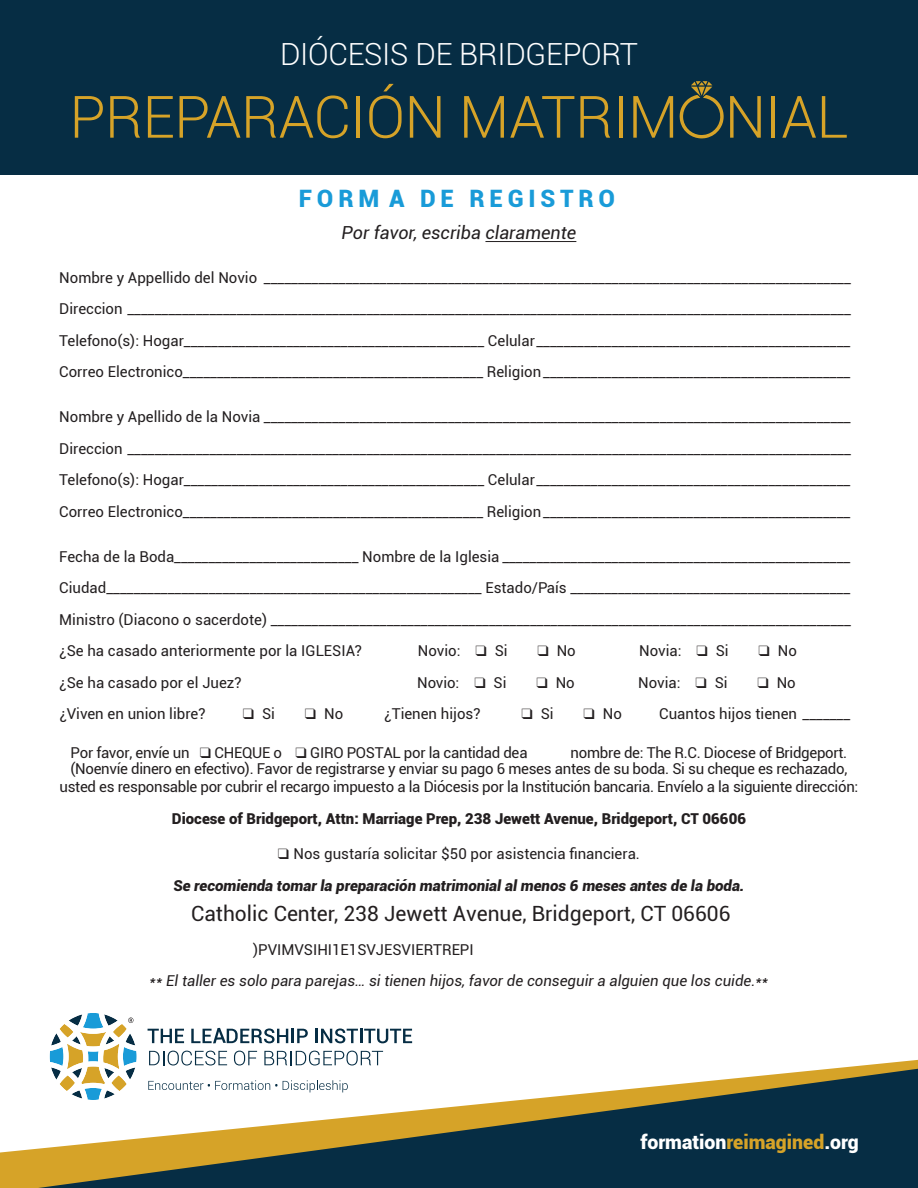
<style>
.page{position:relative;width:918px;height:1188px;background:#fff}
.page>*{position:absolute;margin:0;border:0;box-sizing:border-box;transform-origin:0 0}
.t1{font:300 58.5px "Roboto";letter-spacing:-.01em;color:#d6a328}
.t2{font:300 30.45px "Roboto";letter-spacing:-.01em;color:#fff}
.t3{font:900 24px "Roboto";letter-spacing:.2em;color:#199bd8}
.t4{font:21px "Roboto";color:#231f20}
.t5{font:900 19.5px "Roboto";color:#fff}
.t6{font:italic 18px "Roboto";color:#231f20}
.t7{font:15px/31.5px "Roboto";color:#231f20;text-align:justify}
.t8{font:15px/16.4px "Roboto";letter-spacing:-.02em;color:#231f20;text-align:right}
.t9{font:italic 15px/31.5px "Roboto";color:#231f20}
.t10{font:italic 900 15px "Roboto";color:#231f20}
.s1{font-weight:900}
.s2{font-style:normal}
.s3{color:#d6a328}
</style>
<div class="page">
<svg style="left:0;top:1060px;width:918px;height:128px"></svg>
<svg style="left:38px;top:1069px;width:880px;height:119px;fill:#062d44"></svg>
<svg style="left:148px;top:1029px;width:36px;height:14px"></svg>
<svg style="left:191px;top:1028px;width:117px;height:15px"></svg>
<hr style="left:315px;top:1029px;width:3px;height:14px;background:#062d44">
<svg style="left:321px;top:1028px;width:91px;height:15px"></svg>
<svg style="left:149px;top:1051px;width:78px;height:15px"></svg>
<svg style="left:234px;top:1051px;width:23px;height:15px"></svg>
<svg style="left:264px;top:1051px;width:119px;height:15px"></svg>
<svg style="left:148px;top:1080px;width:129px;height:10px"></svg>
<svg style="left:283px;top:1080px;width:65px;height:12px"></svg>
<svg style="left:50px;top:1013px;width:87px;height:87px"></svg>
<div style="left:0;top:0;width:918px;height:174px;background:#062d44"></div>
<svg style="left:679px;top:81px;width:45px;height:58px"></svg>
<hr style="left:485px;top:241px;width:91px;height:1px;background:#231f20">
<p class="t2" style="left:280px;top:33px;width:360px">DIÓCESIS DE BRIDGEPORT</p>
<p class="t1" style="left:70px;top:76px;width:781px">PREPARACIÓN MATRIM NIAL</p>
<p class="t3" style="left:299px;top:181px;width:318px">FORM A DE REGISTRO</p>
<p class="t6" style="left:341px;top:219px;width:236px">Por favor, escriba claramente</p>
<p class="t7" style="left:59px;top:261px;width:793px">Nombre y Appellido del Novio ______________________________________________________________________________________ Direccion __________________________________________________________________________________________________________ Telefono(s): Hogar____________________________________________ Celular ______________________________________________ Correo Electronico____________________________________________ Religion _____________________________________________</p>
<p class="t7" style="left:59px;top:400px;width:793px">Nombre y Apellido de la Novia ______________________________________________________________________________________ Direccion __________________________________________________________________________________________________________ Telefono(s): Hogar____________________________________________ Celular ______________________________________________ Correo Electronico____________________________________________ Religion _____________________________________________</p>
<p class="t7" style="left:59px;top:540px;width:793px">Fecha de la Boda___________________________ Nombre de la Iglesia ___________________________________________________ Ciudad_______________________________________________________ Estado/País _________________________________________ Ministro (Diacono o sacerdote) _____________________________________________________________________________________</p>
<p class="t7" style="left:59px;top:634px;width:304px">¿Se ha casado anteriormente por la IGLESIA?</p>
<p class="t7" style="left:418px;top:634px;width:91px">Novio: ❑ Si</p>
<p class="t7" style="left:537px;top:634px;width:40px">❑ No</p>
<p class="t7" style="left:639px;top:634px;width:91px">Novia: ❑ Si</p>
<p class="t7" style="left:759px;top:634px;width:40px">❑ No</p>
<p class="t7" style="left:59px;top:666px;width:184px">¿Se ha casado por el Juez?</p>
<p class="t7" style="left:417px;top:666px;width:91px">Novio: ❑ Si</p>
<p class="t7" style="left:536px;top:666px;width:40px">❑ No</p>
<p class="t7" style="left:638px;top:666px;width:91px">Novia: ❑ Si</p>
<p class="t7" style="left:757px;top:666px;width:40px">❑ No</p>
<p class="t7" style="left:59px;top:697px;width:148px">¿Viven en union libre?</p>
<p class="t7" style="left:243px;top:697px;width:34px">❑ Si</p>
<p class="t7" style="left:305px;top:697px;width:40px">❑ No</p>
<p class="t7" style="left:384px;top:697px;width:98px">¿Tienen hijos?</p>
<p class="t7" style="left:522px;top:697px;width:34px">❑ Si</p>
<p class="t7" style="left:584px;top:697px;width:40px">❑ No</p>
<p class="t7" style="left:659px;top:697px;width:192px">Cuantos hijos tienen _______</p>
<p class="t8" style="left:71px;top:744px;width:459px">Por favor, envíe un ❑ CHEQUE o ❑ GIRO POSTAL por la cantidad de a</p>
<p class="t8" style="left:71px;top:744px;width:778px">nombre de: The R.C. Diocese of Bridgeport.<br>(Noenvíe dinero en efectivo). Favor de registrarse y enviar su pago 6 meses antes de su boda. Si su cheque es rechazado,</p>
<p class="t8" style="left:60px;top:771px;width:800px;line-height:31.5px;text-align:center">usted es responsable por cubrir el recargo impuesto a la Diócesis por la Institución bancaria. Envíelo a la siguiente dirección:<br><span class="s1">Diocese of Bridgeport, Attn: Marriage Prep, 238 Jewett Avenue, Bridgeport, CT 06606</span></p>
<p class="t7" style="left:278px;top:837px;width:364px">❑ Nos gustaría solicitar $50 por asistencia financiera.</p>
<p class="t10" style="left:173px;top:875px;width:573px">Se recomienda tomar la preparación matrimonial al menos 6 meses antes de la boda.</p>
<p class="t4" style="left:191px;top:898px;width:541px">Catholic Center, 238 Jewett Avenue, Bridgeport, CT 06606</p>
<p class="t9" style="left:150px;top:933px;width:620px;text-indent:104px"><span class="s2">)PVIXMVSIWHI%1E414SVJEZSVWIERTYRXYEPIW<br></span>** El taller es solo para parejas… si tienen hijos, favor de conseguir a alguien que los cuide.**</p>
<p class="t5" style="left:640px;top:1128px;width:220px">formation<span class="s3">reimagined</span>.org</p>
</div>
